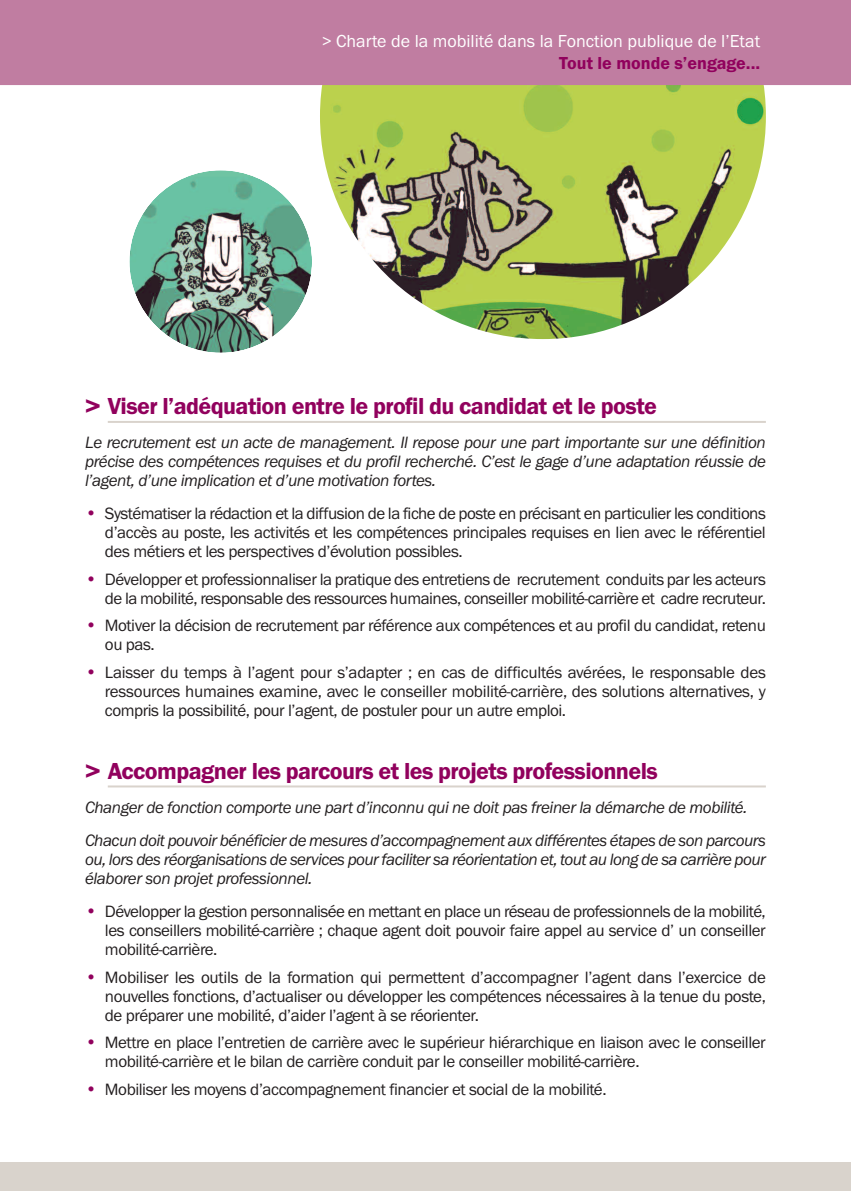
<style>
.page{position:relative;width:851px;height:1191px;background:#fff}
.page>*{position:absolute;margin:0;border:0;box-sizing:border-box;transform-origin:0 0}
.t1{font:600 24px "Franklin Gothic Itc T";letter-spacing:-.025em;color:#91015d;scale:1.3 1}
.t2{font:18px "Franklin Gothic Itc T";color:#fff}
.t3{font:600 18px "Franklin Gothic Itc T";color:#91015d}
.t4{font:17px/19px "Franklin Gothic Itc T";letter-spacing:-.025em;color:#231f20;text-align:justify}
.t5{font:italic 17px/19px "Franklin Gothic Itc T";letter-spacing:-.035em;color:#231f20}
.s1{font-size:18px;color:#91015d}
</style>
<div class="page">
<img style="left:320px;top:85px;width:445px;height:254px">
<div style="left:0;top:1162px;width:850px;height:29px;background:#d9d3cc"></div>
<div style="left:0;top:0;width:850px;height:85px;background:#c07da1"></div>
<hr style="left:108px;top:421px;width:657px;height:2px;background:#d9d3cc">
<hr style="left:108px;top:785px;width:657px;height:2px;background:#d9d3cc">
<img style="left:129px;top:170px;width:183px;height:183px;border-radius:50%">
<p class="t2" style="left:322px;top:30px;width:439px">&gt; Charte de la mobilité dans la Fonction publique de l’Etat</p>
<p class="t3" style="left:559px;top:52px;width:202px">Tout le monde s’engage...</p>
<h1 class="t1" style="left:85px;top:392px;width:441px">&gt; Viser l’adéquation entre le profil du candidat et le poste</h1>
<p class="t5" style="left:85px;top:433px;width:682px;text-align:justify">Le recrutement est un acte de management. Il repose pour une part importante sur une définition précise des compétences requises et du profil recherché. C’est le gage d’une adaptation réussie de l’agent, d’une implication et d’une motivation fortes.</p>
<p class="t4" style="left:105px;top:504px;width:662px;text-indent:-20px"><span class="s1">•</span> Systématiser la rédaction et la diffusion de la fiche de poste en précisant en particulier les conditions d’accès au poste, les activités et les compétences principales requises en lien avec le référentiel des métiers et les perspectives d’évolution possibles.</p>
<p class="t4" style="left:85px;top:569px;width:682px;text-align:right"><span class="s1">•</span> Développer et professionnaliser la pratique des entretiens de recrutement conduits par les acteurs de la mobilité, responsable des ressources humaines, conseiller mobilité-carrière et cadre recruteur.</p>
<p class="t4" style="left:105px;top:616px;width:662px;text-indent:-20px"><span class="s1">•</span> Motiver la décision de recrutement par référence aux compétences et au profil du candidat, retenu ou pas.</p>
<p class="t4" style="left:105px;top:662px;width:662px;text-indent:-20px"><span class="s1">•</span> Laisser du temps à l’agent pour s’adapter ; en cas de difficultés avérées, le responsable des ressources humaines examine, avec le conseiller mobilité-carrière, des solutions alternatives, y compris la possibilité, pour l’agent, de postuler pour un autre emploi.</p>
<h1 class="t1" style="left:85px;top:756px;width:442px">&gt; Accompagner les parcours et les projets professionnels</h1>
<p class="t5" style="left:85px;top:790px;width:682px;line-height:33.2px">Changer de fonction comporte une part d’inconnu qui ne doit pas freiner la démarche de mobilité.<br>Chacun doit pouvoir bénéficier de mesures d’accompagnement aux différentes étapes de son parcours</p>
<p class="t5" style="left:85px;top:849px;width:682px">ou, lors des réorganisations de services pour faciliter sa réorientation et, tout au long de sa carrière pour élaborer son projet professionnel.</p>
<p class="t4" style="left:105px;top:901px;width:662px;text-indent:-20px"><span class="s1">•</span> Développer la gestion personnalisée en mettant en place un réseau de professionnels de la mobilité, les conseillers mobilité-carrière ; chaque agent doit pouvoir faire appel au service d’ un conseiller mobilité-carrière.</p>
<p class="t4" style="left:105px;top:967px;width:662px;text-indent:-20px"><span class="s1">•</span> Mobiliser les outils de la formation qui permettent d’accompagner l’agent dans l’exercice de nouvelles fonctions, d’actualiser ou développer les compétences nécessaires à la tenue du poste, de préparer une mobilité, d’aider l’agent à se réorienter.</p>
<p class="t4" style="left:105px;top:1032px;width:662px;text-indent:-20px"><span class="s1">•</span> Mettre en place l’entretien de carrière avec le supérieur hiérarchique en liaison avec le conseiller mobilité-carrière et le bilan de carrière conduit par le conseiller mobilité-carrière.</p>
<p class="t4" style="left:85px;top:1079px;width:523px"><span class="s1">•</span> Mobiliser les moyens d’accompagnement financier et social de la mobilité.</p>
</div>
